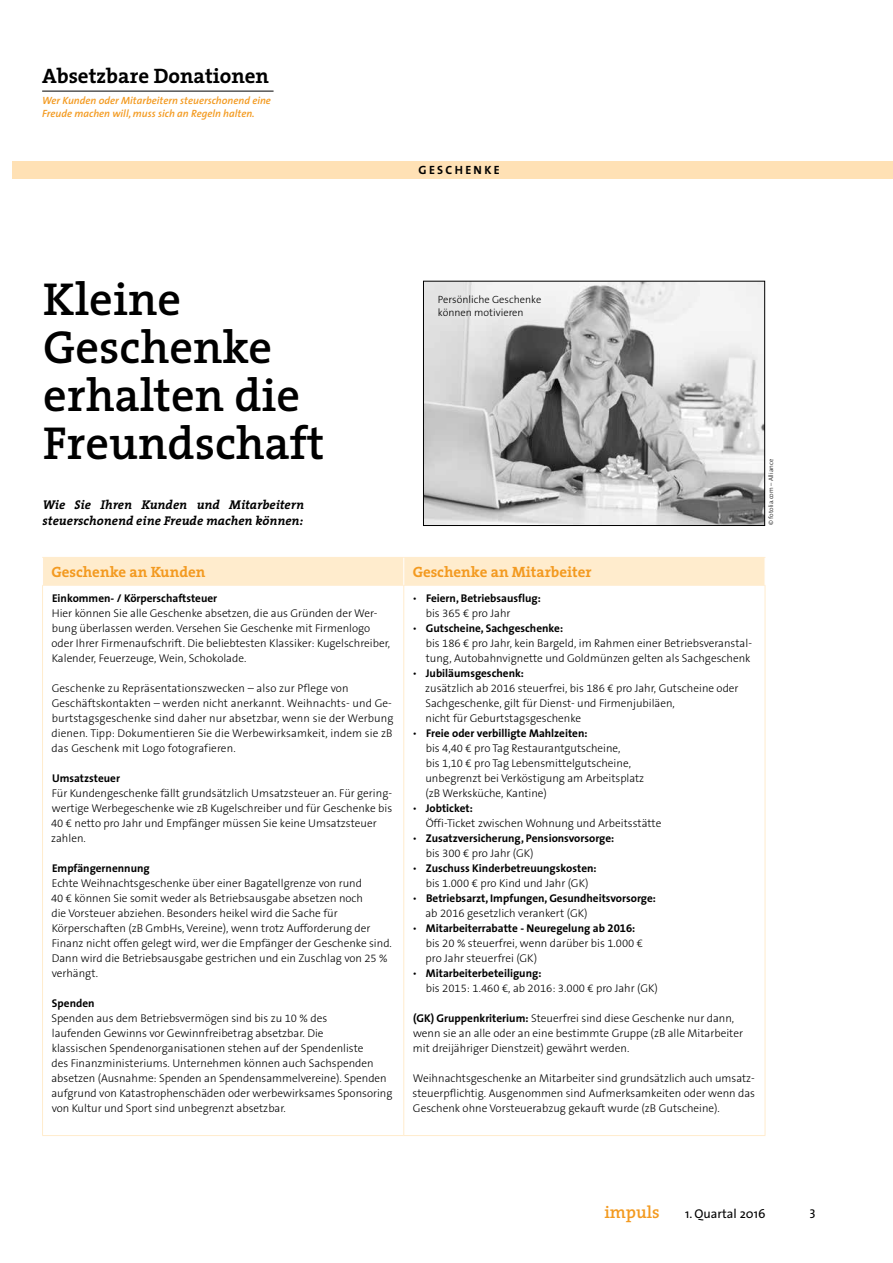
<style>
.page{position:relative;width:893px;height:1263px;background:#fff}
.page>*{position:absolute;margin:0;border:0;box-sizing:border-box;transform-origin:0 0}
.t1{font:600 46.5px/48px "The Serif";color:#000}
.t2{font:700 21px "The Serif";color:#000}
.t3{font:600 17.25px "The Serif";color:#f39a20}
.t4{font:700 15px "The Serif";color:#f39a20}
.t5{font:italic 700 12.75px/16.5px "The Serif";color:#000}
.t6{font:12.75px "The Sans";color:#000}
.t7{font:12.75px "The Sans Caps";color:#000}
.t8{font:12px "The Sans Bold Caps";letter-spacing:.19em;color:#000}
.t9{font:300 11.25px/15px "The Sans B3";color:#000}
.t10{font:700 11.25px "The Sans";color:#000}
.t11{font:italic 600 10.5px/12.8px "The Sans";color:#f39a20}
.t12{font:300 10.5px/12.8px "The Sans B3";color:#000}
.t13{font:300 6.45px "The Sans";color:#000}
.s1{font-family:"The Sans B3";font-weight:300}
.s2{font-family:"The Sans Bold Expert";font-weight:400}
.s3{font-family:"The Sans";font-weight:700}
</style>
<div class="page">
<div style="left:13px;top:162px;width:880px;height:17px;background:#ffe1b5"></div>
<hr style="left:42px;top:91px;width:232px;height:1px;background:#000">
<img style="left:425px;top:283px;width:338px;height:241px">
<div style="left:423px;top:281px;width:342px;height:245px;border:1px solid #000"></div>
<hr style="left:42px;top:585px;width:362px;height:1px;background:#ffeccd">
<hr style="left:404px;top:585px;width:361px;height:1px;background:#ffeccd">
<hr style="left:42px;top:1135px;width:362px;height:1px;background:#ffeccd">
<hr style="left:404px;top:1135px;width:361px;height:1px;background:#ffeccd">
<hr style="left:42px;top:586px;width:1px;height:549px;background:#ffeccd">
<hr style="left:403px;top:586px;width:1px;height:549px;background:#ffeccd">
<hr style="left:765px;top:586px;width:1px;height:549px;background:#ffeccd">
<div style="left:42px;top:557px;width:724px;height:28px;background:#ffeccd"></div>
<h2 class="t2" style="left:42px;top:59px;width:228px">Absetzbare Donationen</h2>
<p class="t11" style="left:42px;top:94px;width:230px">Wer Kunden oder Mitarbeitern steuerschonend eine<br>Freude machen will, muss sich an Regeln halten.</p>
<p class="t8" style="left:419px;top:160px;width:83px">GESCHENKE</p>
<h1 class="t1" style="left:43px;top:274px;width:283px">Kleine<br>Geschenke erhalten die<br>Freundschaft</h1>
<p class="t5" style="left:43px;top:496px;width:263px">Wie Sie Ihren Kunden und Mitarbeitern steuerschonend eine Freude machen können:</p>
<p class="t12" style="left:438px;top:294px;width:105px">Persönliche Geschenke können motivieren</p>
<p class="t13" style="left:766px;top:525px;width:67px;rotate:-90deg">© fotolia.com – Alliance</p>
<h3 class="t4" style="left:51px;top:559px;width:156px">Geschenke an Kunden</h3>
<h3 class="t4" style="left:413px;top:559px;width:180px">Geschenke an Mitarbeiter</h3>
<p class="t10" style="left:52px;top:589px;width:167px">Einkommen- / Körperschaftsteuer</p>
<p class="t9" style="left:52px;top:606px;width:340px">Hier können Sie alle Geschenke absetzen, die aus Gründen der Wer&shy;bung überlassen werden. Versehen Sie Geschenke mit Firmenlogo oder Ihrer Firmenaufschrift. Die beliebtesten Klassiker: Kugelschreiber, Kalender, Feuerzeuge, Wein, Schokolade.</p>
<p class="t9" style="left:52px;top:681px;width:344px">Geschenke zu Repräsentationszwecken – also zur Pflege von Geschäftskontakten – werden nicht anerkannt. Weihnachts- und Ge&shy;burtstagsgeschenke sind daher nur absetzbar, wenn sie der Werbung dienen. Tipp: Dokumentieren Sie die Werbewirksamkeit, indem sie zB das Geschenk mit Logo fotografieren.</p>
<p class="t10" style="left:52px;top:769px;width:70px">Umsatzsteuer</p>
<p class="t9" style="left:51px;top:786px;width:343px">Für Kundengeschenke fällt grundsätzlich Umsatzsteuer an. Für gering&shy;wertige Werbegeschenke wie zB Kugelschreiber und für Geschenke bis 40 € netto pro Jahr und Empfänger müssen Sie keine Umsatzsteuer zahlen.</p>
<p class="t10" style="left:52px;top:859px;width:99px">Empfängernennung</p>
<p class="t9" style="left:51px;top:876px;width:342px">Echte Weihnachtsgeschenke über einer Bagatellgrenze von rund<br>40 € können Sie somit weder als Betriebsausgabe absetzen noch<br>die Vorsteuer abziehen. Besonders heikel wird die Sache für Körperschaften (zB GmbHs, Vereine), wenn trotz Aufforderung der Finanz nicht offen gelegt wird, wer die Empfänger der Geschenke sind.<br>Dann wird die Betriebsausgabe gestrichen und ein Zuschlag von 25 % verhängt.</p>
<p class="t10" style="left:52px;top:994px;width:44px">Spenden</p>
<p class="t9" style="left:51px;top:1011px;width:343px">Spenden aus dem Betriebsvermögen sind bis zu 10 % des<br>laufenden Gewinns vor Gewinnfreibetrag absetzbar. Die<br>klassischen Spendenorganisationen stehen auf der Spendenliste<br>des Finanzministeriums. Unternehmen können auch Sachspenden absetzen (Ausnahme: Spenden an Spendensammelvereine). Spenden aufgrund von Katastrophenschäden oder werbewirksames Sponsoring von Kultur und Sport sind unbegrenzt absetzbar.</p>
<p class="t10" style="left:412px;top:589px;width:130px"><span class="s1">•</span> Feiern, Betriebsausflug:</p>
<p class="t9" style="left:426px;top:606px;width:86px">bis 365 € pro Jahr</p>
<p class="t10" style="left:412px;top:619px;width:152px"><span class="s1">•</span> Gutscheine, Sachgeschenke:</p>
<p class="t9" style="left:426px;top:636px;width:328px">bis 186 € pro Jahr, kein Bargeld, im Rahmen einer Betriebsveranstal&shy;tung, Autobahnvignette und Goldmünzen gelten als Sachgeschenk</p>
<p class="t10" style="left:412px;top:664px;width:113px"><span class="s1">•</span> Jubiläumsgeschenk:</p>
<p class="t9" style="left:425px;top:681px;width:315px">zusätzlich ab 2016 steuerfrei, bis 186 € pro Jahr, Gutscheine oder<br>Sachgeschenke, gilt für Dienst- und Firmenjubiläen,<br>nicht für Geburtstagsgeschenke</p>
<p class="t10" style="left:412px;top:724px;width:177px"><span class="s1">•</span> Freie oder verbilligte Mahlzeiten:</p>
<p class="t9" style="left:425px;top:741px;width:220px">bis 4,40 € pro Tag Restaurantgutscheine,<br>bis 1,10 € pro Tag Lebensmittelgutscheine, unbegrenzt bei Verköstigung am Arbeitsplatz (zB Werksküche, Kantine)</p>
<p class="t10" style="left:412px;top:799px;width:62px"><span class="s1">•</span> Jobticket:</p>
<p class="t9" style="left:426px;top:816px;width:237px">Öffi-Ticket zwischen Wohnung und Arbeitsstätte</p>
<p class="t10" style="left:412px;top:829px;width:203px"><span class="s1">•</span> Zusatzversicherung, Pensionsvorsorge:</p>
<p class="t9" style="left:426px;top:846px;width:109px">bis 300 € pro Jahr (GK)</p>
<p class="t10" style="left:412px;top:859px;width:186px"><span class="s1">•</span> Zuschuss Kinderbetreuungskosten:</p>
<p class="t9" style="left:426px;top:876px;width:164px">bis 1.000 € pro Kind und Jahr (GK)</p>
<p class="t10" style="left:412px;top:889px;width:245px"><span class="s1">•</span> Betriebsarzt, Impfungen, Gesundheitsvorsorge:</p>
<p class="t9" style="left:425px;top:906px;width:164px">ab 2016 gesetzlich verankert (GK)</p>
<p class="t10" style="left:412px;top:919px;width:224px"><span class="s1">•</span> Mitarbeiterrabatte - Neuregelung ab <span class="s2">2016</span>:</p>
<p class="t9" style="left:426px;top:936px;width:219px">bis 20 % steuerfrei, wenn darüber bis 1.000 € pro Jahr steuerfrei (GK)</p>
<p class="t10" style="left:412px;top:964px;width:130px"><span class="s1">•</span> Mitarbeiterbeteiligung:</p>
<p class="t9" style="left:426px;top:981px;width:234px">bis 2015: 1.460 €, ab 2016: 3.000 € pro Jahr (GK)</p>
<p class="t9" style="left:413px;top:1011px;width:332px"><span class="s3">(GK) Gruppenkriterium:</span> Steuerfrei sind diese Geschenke nur dann, wenn sie an alle oder an eine bestimmte Gruppe (zB alle Mitarbeiter mit dreijähriger Dienstzeit) gewährt werden.</p>
<p class="t9" style="left:413px;top:1071px;width:344px;text-align:justify">Weihnachtsgeschenke an Mitarbeiter sind grundsätzlich auch umsatz&shy;steuerpflichtig. Ausgenommen sind Aufmerksamkeiten oder wenn das Geschenk ohne Vorsteuerabzug gekauft wurde (zB Gutscheine).</p>
<h3 class="t3" style="left:604px;top:1198px;width:57px">impuls</h3>
<p class="t6" style="left:685px;top:1203px;width:82px">1. Quartal 2016</p>
<p class="t7" style="left:809px;top:1203px;width:8px">3</p>
</div>
